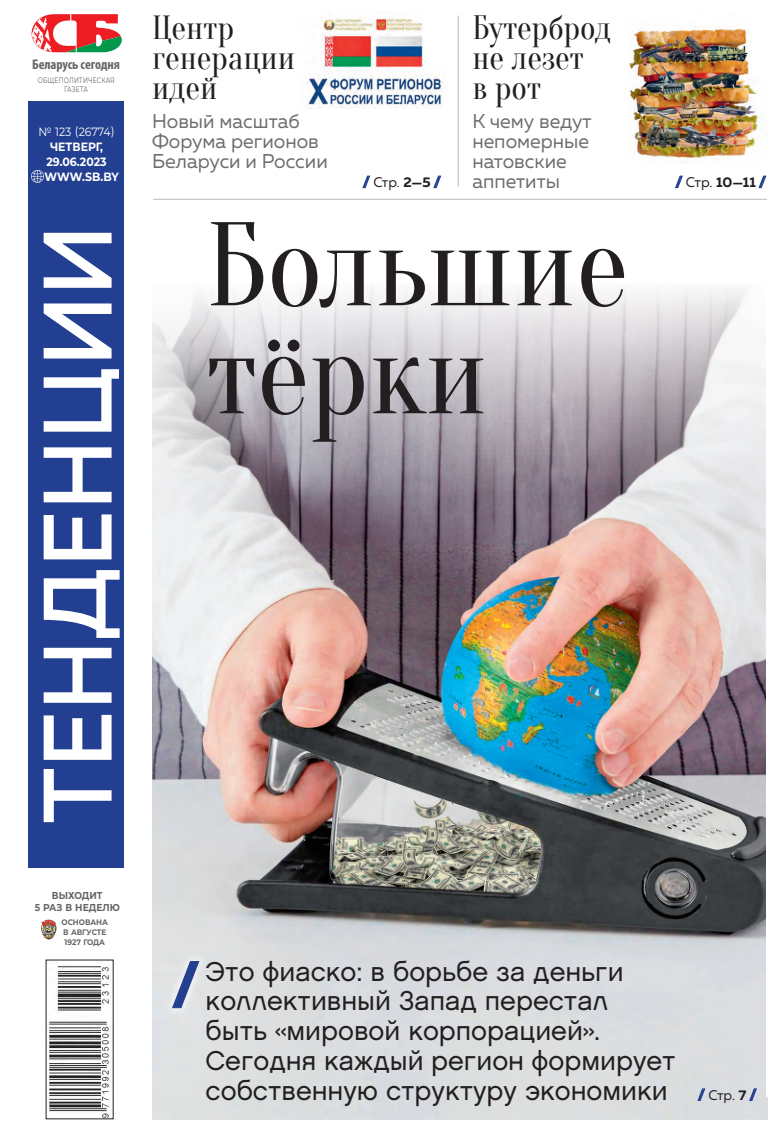
<style>
.page{position:relative;width:783px;height:1134px;background:#fff}
.page>*{position:absolute;margin:0;border:0;box-sizing:border-box;transform-origin:0 0}
.заг2{font:118.8px/108px "Oranienbaum";color:#231f20}
.Zagolovok{font:500 97px "Muller";color:#fff;scale:.95 1}
.t1{font:900 56.1px "Muller";color:#233f90}
.t2{font:33px/30px "Oranienbaum";color:#231f20}
.надзаголовок{font:27px/29.7px "Chalet London Nineteen Sixty";color:#231f20}
.t3{font:20px/20px "Muller";color:#6c6d70}
.t4{font:14px "Muller";letter-spacing:-.02em;color:#231f20}
.t5{font:700 condensed 14px "Myriad Pro";letter-spacing:-.005em;color:#656568}
.t6{font:700 14px "Muller";color:#231f20}
.t7{font:700 12px/15px "Montserrat";color:#fff;text-align:center;scale:.91 1}
.t8{font:700 10px/12px "Montserrat";color:#656568;text-align:center;scale:.91 1}
.t9{font:700 8px/10px "Montserrat";color:#656568;scale:.91 1}
.t10{font:7.9px/8.8px "Montserrat";letter-spacing:.035em;color:#656568;text-align:center;scale:.76 1}
.s1{font-weight:400}
.s2{font-size:88.3px}
.s3{font-weight:900;color:#233f91}
.s4{font-weight:700}
</style>
<div class="page">
<img style="left:152px;top:287px;width:614px;height:833px">
<img style="left:41px;top:919px;width:16px;height:20px">
<img style="left:49px;top:963px;width:62px;height:154px">
<svg style="left:32px;top:14px;width:90px;height:38px"></svg>
<div style="left:28px;top:101px;width:96px;height:766px;background:#233f91"></div>
<svg style="left:31px;top:170px;width:12px;height:12px"></svg>
<hr style="left:153px;top:199px;width:613px;height:1px;background:#b8b9bc">
<hr style="left:457px;top:16px;width:1px;height:171px;background:#b8b9bc">
<svg style="left:362px;top:175px;width:8px;height:13px"></svg>
<svg style="left:433px;top:175px;width:8px;height:13px"></svg>
<svg style="left:675px;top:175px;width:8px;height:13px"></svg>
<svg style="left:758px;top:175px;width:8px;height:13px"></svg>
<svg style="left:697px;top:1088px;width:8px;height:13px"></svg>
<svg style="left:748px;top:1088px;width:9px;height:13px"></svg>
<div style="left:163px;top:951px;width:46px;height:67px;background:#e1e3e4"></div>
<svg style="left:171px;top:961px;width:29px;height:48px"></svg>
<img style="left:306px;top:17px;width:139px;height:92px">
<img style="left:629px;top:26px;width:130px;height:136px">
<p class="t5" style="left:32px;top:56px;width:89px">Беларусь cегодня</p>
<p class="t10" style="left:38px;top:76px;width:103px">ОБЩЕПОЛИТИЧЕСКАЯ<br>ГАЗЕТА</p>
<p class="t7" style="left:39px;top:123px;width:85px"><span class="s1">№ 123 (26774)<br></span>ЧЕТВЕРГ,<br>29.06.2023</p>
<p class="t7" style="left:44px;top:168px;width:83px">WWW.SB.BY</p>
<p class="Zagolovok" style="left:17px;top:823px;width:631px;rotate:-90deg">ТЕН<span class="s2">Д</span>ЕНЦИИ</p>
<p class="t2" style="left:152px;top:14px;width:145px">Центр генерации идей</p>
<p class="t3" style="left:152px;top:111px;width:177px">Новый масштаб<br>Форума регионов<br>Беларуси и России</p>
<p class="t2" style="left:472px;top:14px;width:140px">Бутерброд не лезет<br>в рот</p>
<p class="t3" style="left:472px;top:111px;width:121px">К чему ведут непомерные натовские</p>
<p class="t4" style="left:363px;top:173px;width:79px"><span class="s3">/</span> Стр. <span class="s4">2—5</span> <span class="s3">/</span></p>
<p class="t3" style="left:472px;top:171px;width:89px">аппетиты</p>
<p class="t6" style="left:675px;top:173px;width:92px"><span class="s3">/</span> <span class="s1">Стр.</span> 10—11 <span class="s3">/</span></p>
<p class="заг2" style="left:205px;top:214px;width:424px">Большие тёрки</p>
<p class="t8" style="left:35px;top:889px;width:95px">ВЫХОДИТ<br>5 РАЗ В НЕДЕЛЮ</p>
<p class="t9" style="left:61px;top:917px;width:53px">ОСНОВАНА<br>В АВГУСТЕ<br>1927 ГОДА</p>
<p class="надзаголовок" style="left:205px;top:956px;width:471px">Это фиаско: в борьбе за деньги коллективный Запад перестал быть «мировой корпорацией».<br>Сегодня каждый регион формирует собственную структуру экономики</p>
<p class="t1" style="left:171px;top:949px;width:30px">/</p>
<p class="t4" style="left:697px;top:1086px;width:60px"><span class="s3">/</span> Стр. <span class="s4">7</span> <span class="s3">/</span></p>
</div>
